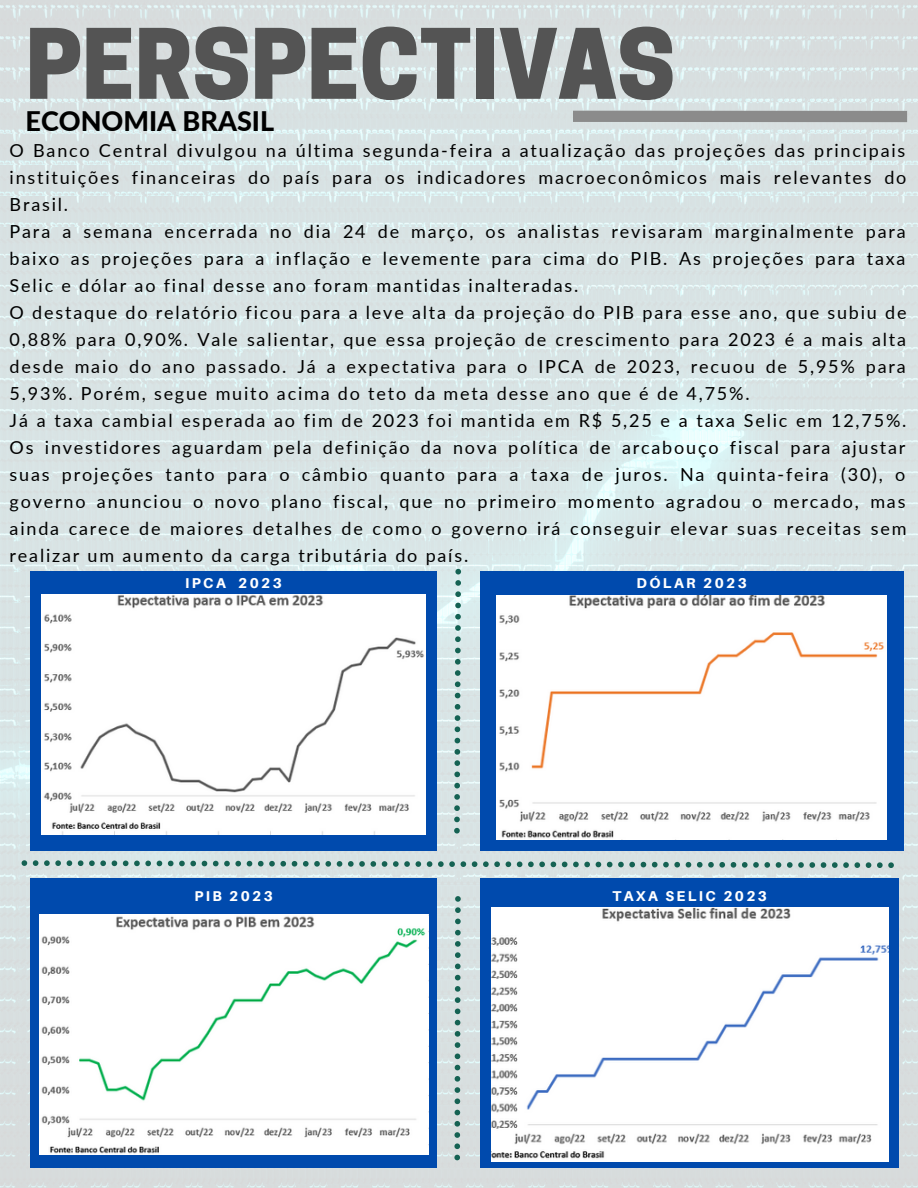
<style>
.page{position:relative;width:918px;height:1188px;background:#fff}
.page>*{position:absolute;margin:0;border:0;box-sizing:border-box;transform-origin:0 0}
.t1{font:800 90.9px "Cooper Hewitt";color:#545454}
.t2{font:800 27px "Lato";color:#000}
.t3{font:18px/27px "Lato";letter-spacing:.1em;color:#000}
.t4{font:800 14.25px "Aileron";letter-spacing:.165em;color:#fff}
</style>
<div class="page">
<img style="left:0;top:0;width:918px;height:1188px">
<div style="left:30px;top:571px;width:407px;height:279px;background:#004aad"></div>
<svg style="left:22px;top:860px;width:872px;height:8px;background:#a1beba"></svg>
<svg style="left:454px;top:569px;width:7px;height:265px;background:#9abcb8"></svg>
<svg style="left:454px;top:896px;width:7px;height:264px;background:#98b7b2"></svg>
<div style="left:573px;top:111px;width:334px;height:11px;background:#8b8b8b"></div>
<div style="left:480px;top:571px;width:424px;height:279px;background:#004aad"></div>
<div style="left:30px;top:878px;width:407px;height:290px;background:#004aad"></div>
<div style="left:480px;top:878px;width:419px;height:289px;background:#004aad"></div>
<img style="left:497px;top:595px;width:390px;height:244px">
<img style="left:491px;top:907px;width:397px;height:255px">
<img style="left:42px;top:595px;width:383px;height:240px">
<img style="left:39px;top:914px;width:389px;height:241px">
<h1 class="t1" style="left:26px;top:31px;width:651px">PERSPECTIVAS</h1>
<h2 class="t2" style="left:26px;top:105px;width:250px">ECONOMIA BRASIL</h2>
<p class="t3" style="left:10px;top:136px;width:898px">O Banco Central divulgou na última segunda-feira a atualização das projeções das principais instituições financeiras do país para os indicadores macroeconômicos mais relevantes do Brasil.<br>Para a semana encerrada no dia 24 de março, os analistas revisaram marginalmente para baixo as projeções para a inflação e levemente para cima do PIB. As projeções para taxa Selic e dólar ao final desse ano foram mantidas inalteradas.<br>O destaque do relatório ficou para a leve alta da projeção do PIB para esse ano, que subiu de 0,88% para 0,90%. Vale salientar, que essa projeção de crescimento para 2023 é a mais alta desde maio do ano passado. Já a expectativa para o IPCA de 2023, recuou de 5,95% para 5,93%. Porém, segue muito acima do teto da meta desse ano que é de 4,75%.<br>Já a taxa cambial esperada ao fim de 2023 foi mantida em R$ 5,25 e a taxa Selic em 12,75%.<br>Os investidores aguardam pela definição da nova política de arcabouço fiscal para ajustar suas projeções tanto para o câmbio quanto para a taxa de juros. Na quinta-feira (30), o governo anunciou o novo plano fiscal, que no primeiro momento agradou o mercado, mas ainda carece de maiores detalhes de como o governo irá conseguir elevar suas receitas sem realizar um aumento da carga tributária do país.</p>
<p class="t4" style="left:185px;top:575px;width:98px">IPCA 2023</p>
<p class="t4" style="left:637px;top:575px;width:112px">DÓLAR 2023</p>
<p class="t4" style="left:194px;top:888px;width:80px">PIB 2023</p>
<p class="t4" style="left:612px;top:888px;width:156px">TAXA SELIC 2023</p>
</div>
